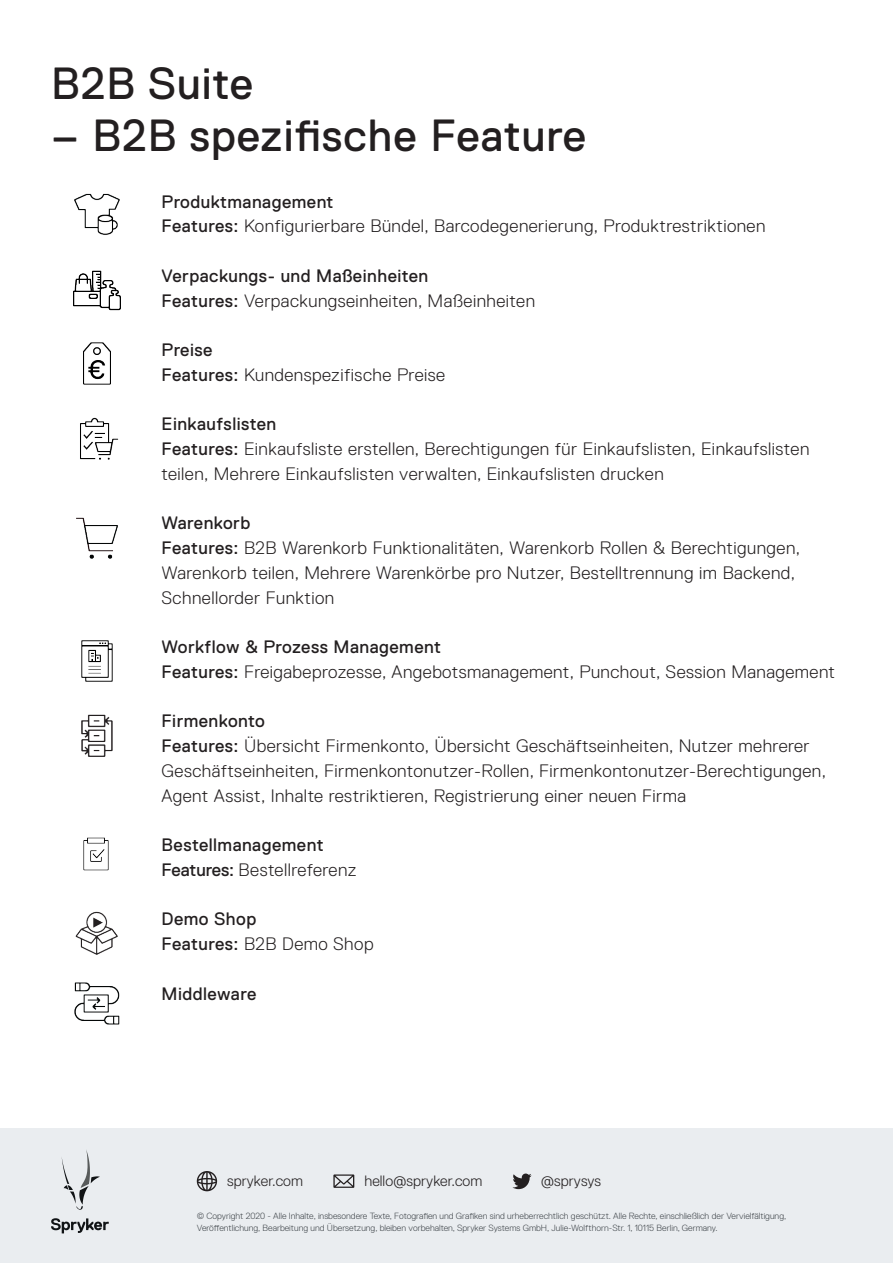
<style>
.page{position:relative;width:893px;height:1263px;background:#fff}
.page>*{position:absolute;margin:0;border:0;box-sizing:border-box;transform-origin:0 0}
.t1{font:45px "Replica Std";letter-spacing:.02em;color:#231f20}
.t2{font:300 18px/24.8px "Replica Std";letter-spacing:.025em;color:#231f20}
.t3{font:18px/24.8px "Replica Std";letter-spacing:.025em;color:#231f20}
.t4{font:300 15px "Replica Std";color:#231f20}
.t5{font:300 9px/12px "Replica Std";color:#41474c}
.s1{font-weight:400}
.s2{font-weight:300}
</style>
<div class="page">
<div style="left:0;top:1128px;width:893px;height:135px;background:#eaedf0"></div>
<svg style="left:197px;top:1171px;width:20px;height:20px"></svg>
<svg style="left:333px;top:1174px;width:21px;height:14px"></svg>
<svg style="left:512px;top:1173px;width:20px;height:16px"></svg>
<svg style="left:62px;top:1150px;width:38px;height:60px"></svg>
<svg style="left:51px;top:1218px;width:58px;height:15px"></svg>
<img style="left:73px;top:270px;width:48px;height:41px">
<img style="left:76px;top:517px;width:42px;height:42px">
<img style="left:83px;top:342px;width:28px;height:42px">
<img style="left:74px;top:193px;width:46px;height:42px">
<img style="left:81px;top:640px;width:32px;height:42px">
<img style="left:75px;top:911px;width:43px;height:44px">
<img style="left:74px;top:982px;width:46px;height:43px">
<img style="left:80px;top:417px;width:39px;height:42px">
<img style="left:81px;top:715px;width:32px;height:42px">
<img style="left:83px;top:837px;width:26px;height:34px">
<p class="t1" style="left:51px;top:58px;width:204px">B2B Suite</p>
<p class="t1" style="left:51px;top:111px;width:537px">– B2B spezifische Feature</p>
<p class="t3" style="left:162px;top:189px;width:173px">Produktmanagement</p>
<p class="t2" style="left:162px;top:214px;width:605px"><span class="s1">Features:</span> Konfigurierbare Bündel, Barcodegenerierung, Produktrestriktionen</p>
<p class="t3" style="left:162px;top:263px;width:268px">Verpackungs- und Maßeinheiten</p>
<p class="t2" style="left:162px;top:288px;width:375px"><span class="s1">Features:</span> Verpackungseinheiten, Maßeinheiten</p>
<p class="t3" style="left:162px;top:338px;width:53px">Preise</p>
<p class="t2" style="left:162px;top:362px;width:285px"><span class="s1">Features:</span> Kundenspezifische Preise</p>
<p class="t3" style="left:162px;top:412px;width:116px">Einkaufslisten</p>
<p class="t2" style="left:162px;top:437px;width:649px"><span class="s1">Features:</span> Einkaufsliste erstellen, Berechtigungen für Einkaufslisten, Einkaufslisten teilen, Mehrere Einkaufslisten verwalten, Einkaufslisten drucken</p>
<p class="t3" style="left:162px;top:511px;width:90px">Warenkorb</p>
<p class="t2" style="left:162px;top:536px;width:640px"><span class="s1">Features:</span> B2B Warenkorb Funktionalitäten, Warenkorb Rollen &amp; Berechtigungen,</p>
<p class="t2" style="left:162px;top:560px;width:635px">Warenkorb teilen, Mehrere Warenkörbe pro Nutzer, Bestelltrennung im Backend,</p>
<p class="t2" style="left:162px;top:585px;width:174px">Schnellorder Funktion</p>
<p class="t3" style="left:162px;top:635px;width:281px">Workflow &amp; Prozess Management</p>
<p class="t2" style="left:162px;top:659px;width:675px"><span class="s1">Features:</span> Freigabeprozesse, Angebotsmanagement, Punchout, Session Management</p>
<p class="t3" style="left:162px;top:709px;width:105px">Firmenkonto</p>
<p class="t2" style="left:162px;top:734px;width:666px"><span class="s1">Features:</span> Übersicht Firmenkonto, Übersicht Geschäftseinheiten, Nutzer mehrerer<br>Geschäftseinheiten, Firmenkontonutzer-Rollen, Firmenkontonutzer-Berechtigungen,<br>Agent Assist, Inhalte restriktieren, Registrierung einer neuen Firma</p>
<p class="t3" style="left:162px;top:833px;width:197px">Bestellmanagement<br>Features: <span class="s2">Bestellreferenz</span></p>
<p class="t3" style="left:162px;top:907px;width:96px">Demo Shop</p>
<p class="t2" style="left:162px;top:932px;width:214px"><span class="s1">Features:</span> B2B Demo Shop</p>
<p class="t3" style="left:162px;top:981px;width:96px">Middleware</p>
<p class="t4" style="left:227px;top:1173px;width:77px">spryker.com</p>
<p class="t4" style="left:364px;top:1173px;width:119px">hello@spryker.com</p>
<p class="t4" style="left:541px;top:1173px;width:62px">@sprysys</p>
<p class="t5" style="left:197px;top:1209px;width:591px">© Copyright 2020 - Alle Inhalte, insbesondere Texte, Fotografien und Grafiken sind urheberrechtlich geschützt. Alle Rechte, einschließlich der Vervielfältigung,<br>Veröffentlichung, Bearbeitung und Übersetzung, bleiben vorbehalten, Spryker Systems GmbH, Julie-Wolfthorn-Str. 1, 10115 Berlin, Germany.</p>
</div>
